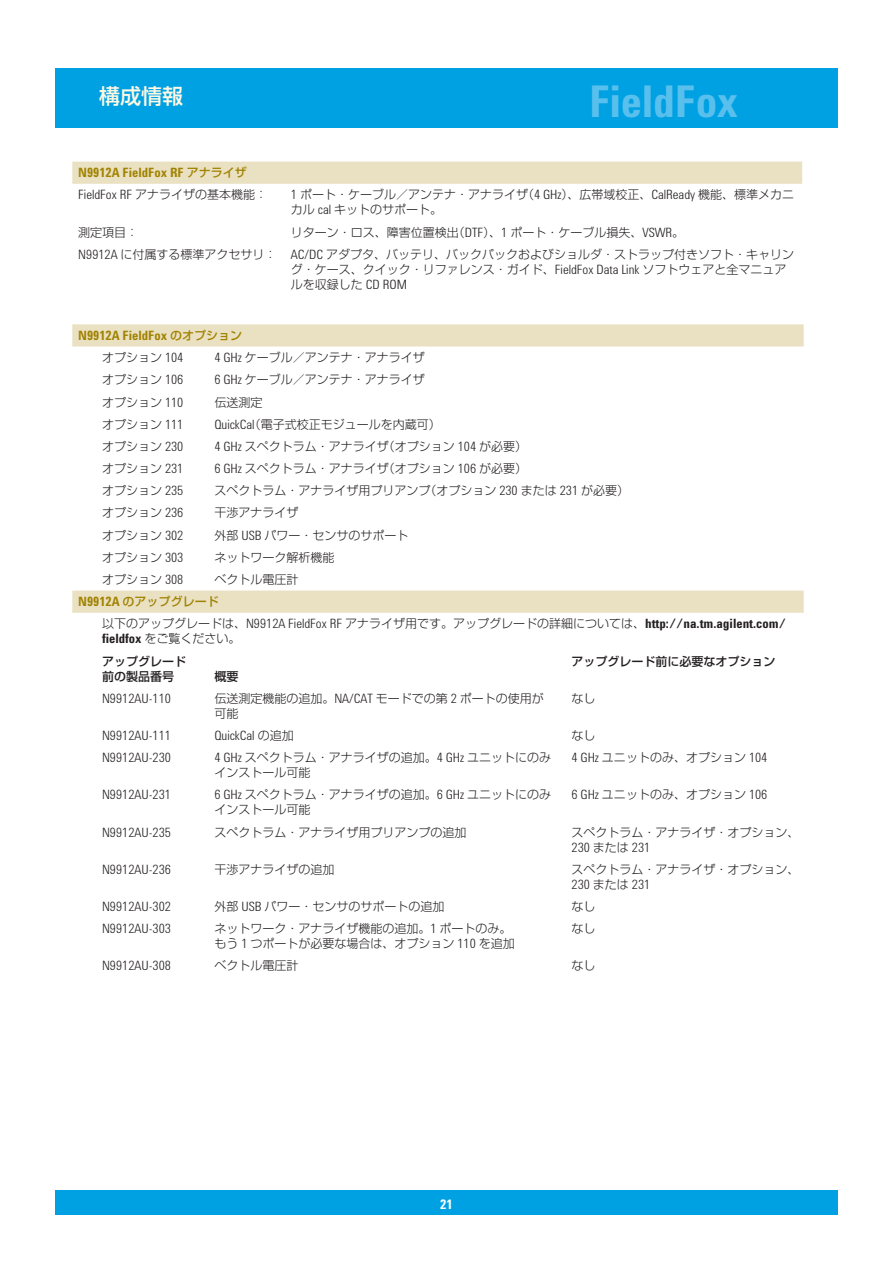
<style>
.page{position:relative;width:893px;height:1263px;background:#fff}
.page>*{position:absolute;margin:0;border:0;box-sizing:border-box;transform-origin:0 0}
.t1{font:700 45px "Agilent Cond";letter-spacing:-.005em;color:#59c0ed}
.t2{font:500 21px "Shin Go Pro";color:#fef8e4}
.t3{font:700 13.5px "Agilent Cond";color:#fff}
.t4{font:300 13.2px "Agilent Cond";color:#231f20}
.t5{font:700 13.2px "Agilent Cond";color:#a18302}
.t6{font:700 13.2px "Agilent Cond";color:#231f20}
.t7{font:300 12px/15px "Shin Go Pro";color:#231f20}
.t8{font:500 12px/15px "Shin Go Pro";color:#231f20}
.t9{font:500 12px/22.2px "Shin Go Pro";color:#a18302}
.s1{font-family:"Shin Go Pro";font-weight:500;font-size:12px}
.s2{font-family:"Agilent Cond";font-size:13.2px}
.s3{font-weight:300;color:#231f20}
.s4{font-family:"Agilent Cond";font-weight:700;font-size:13.2px}
.s5{font-family:"Shin Go Pro";font-weight:300;font-size:12px}
.s6{font-family:"Shin Go Pro";font-size:12px}
</style>
<div class="page">
<div style="left:55px;top:1191px;width:783px;height:24px;background:#00a1e3"></div>
<div style="left:55px;top:68px;width:783px;height:59px;background:#00a1e3"></div>
<div style="left:72px;top:162px;width:730px;height:22px;background:#eae1c2"></div>
<svg style="left:72px;top:324px;width:732px;height:289px"></svg>
<h2 class="t2" style="left:99px;top:79px;width:85px">構成情報</h2>
<h1 class="t1" style="left:589px;top:76px;width:150px">FieldFox</h1>
<p class="t5" style="left:78px;top:165px;width:170px">N9912A FieldFox RF <span class="s1">アナライザ</span></p>
<p class="t7" style="left:78px;top:186px;width:190px"><span class="s2">FieldFox RF</span> アナライザの基本機能：</p>
<p class="t7" style="left:291px;top:186px;width:505px"><span class="s2">1</span> ポート・ケーブル／アンテナ・アナライザ（<span class="s2">4 GHz</span>）、広帯域校正、<span class="s2">CalReady</span> 機能、標準メカニカル <span class="s2">cal</span> キットのサポート。</p>
<p class="t7" style="left:78px;top:223px;width:61px">測定項目：</p>
<p class="t7" style="left:78px;top:219px;width:717px;line-height:22.2px;text-indent:213px">リターン・ロス、障害位置検出（<span class="s2">DTF</span>）、<span class="s2">1</span> ポート・ケーブル損失、<span class="s2">VSWR</span>。<br><span class="s2">N9912A</span> に付属する標準アクセサリ： <span class="s2">AC/DC</span> アダプタ、バッテリ、バックパックおよびショルダ・ストラップ付きソフト・キャリン</p>
<p class="t7" style="left:291px;top:260px;width:497px">グ・ケース、クイック・リファレンス・ガイド、<span class="s2">FieldFox Data Link</span> ソフトウェアと全マニュアルを収録した <span class="s2">CD ROM</span></p>
<p class="t5" style="left:78px;top:328px;width:165px">N9912A FieldFox <span class="s1">のオプション</span></p>
<p class="t7" style="left:102px;top:349px;width:83px">オプション <span class="s2">104</span></p>
<p class="t7" style="left:214px;top:349px;width:212px"><span class="s2">4 GHz</span> ケーブル／アンテナ・アナライザ</p>
<p class="t7" style="left:102px;top:371px;width:83px">オプション <span class="s2">106</span></p>
<p class="t7" style="left:214px;top:371px;width:212px"><span class="s2">6 GHz</span> ケーブル／アンテナ・アナライザ</p>
<p class="t7" style="left:102px;top:393px;width:83px">オプション <span class="s2">110</span></p>
<p class="t7" style="left:214px;top:393px;width:49px">伝送測定</p>
<p class="t7" style="left:102px;top:415px;width:83px">オプション <span class="s2">111</span></p>
<p class="t7" style="left:214px;top:415px;width:228px"><span class="s2">QuickCa</span>（<span class="s2">l</span> 電子式校正モジュールを内蔵可）</p>
<p class="t7" style="left:102px;top:437px;width:83px">オプション <span class="s2">230</span></p>
<p class="t7" style="left:214px;top:437px;width:314px"><span class="s2">4 GHz</span> スペクトラム・アナライザ（オプション <span class="s2">104</span> が必要）</p>
<p class="t7" style="left:102px;top:460px;width:83px">オプション <span class="s2">231</span></p>
<p class="t7" style="left:214px;top:460px;width:314px"><span class="s2">6 GHz</span> スペクトラム・アナライザ（オプション <span class="s2">106</span> が必要）</p>
<p class="t7" style="left:102px;top:482px;width:83px">オプション <span class="s2">235</span></p>
<p class="t7" style="left:214px;top:482px;width:416px">スペクトラム・アナライザ用プリアンプ（オプション <span class="s2">230</span> または <span class="s2">231</span> が必要）</p>
<p class="t7" style="left:102px;top:504px;width:83px">オプション <span class="s2">236</span></p>
<p class="t7" style="left:214px;top:504px;width:85px">干渉アナライザ</p>
<p class="t7" style="left:102px;top:526px;width:83px">オプション <span class="s2">302</span></p>
<p class="t7" style="left:214px;top:526px;width:196px">外部 <span class="s2">USB</span> パワー・センサのサポート</p>
<p class="t7" style="left:102px;top:548px;width:83px">オプション <span class="s2">303</span></p>
<p class="t7" style="left:214px;top:548px;width:121px">ネットワーク解析機能</p>
<p class="t7" style="left:102px;top:570px;width:83px">オプション <span class="s2">308</span></p>
<p class="t9" style="left:78px;top:567px;width:222px;text-indent:136px"><span class="s3">ベクトル電圧計<br></span><span class="s4">N9912A</span> のアップグレード</p>
<p class="t7" style="left:102px;top:615px;width:685px">以下のアップグレードは、<span class="s2">N9912A FieldFox RF</span> アナライザ用です。アップグレードの詳細については、<span class="s4">http://na.tm.agilent.com/</span></p>
<p class="t6" style="left:102px;top:631px;width:140px">fieldfox <span class="s5">をご覧ください。</span></p>
<p class="t8" style="left:102px;top:652px;width:85px">アップグレード前の製品番号</p>
<p class="t8" style="left:572px;top:652px;width:205px">アップグレード前に必要なオプション</p>
<p class="t8" style="left:214px;top:667px;width:25px">概要</p>
<p class="t4" style="left:102px;top:691px;width:70px">N9912AU-110</p>
<p class="t7" style="left:214px;top:689px;width:331px">伝送測定機能の追加。<span class="s2">NA/CAT</span> モードでの第 <span class="s2">2</span> ポートの使用が可能</p>
<p class="t7" style="left:572px;top:689px;width:25px">なし</p>
<p class="t4" style="left:102px;top:728px;width:70px">N9912AU-111</p>
<p class="t4" style="left:214px;top:728px;width:81px">QuickCal <span class="s6">の追加</span></p>
<p class="t7" style="left:572px;top:726px;width:25px">なし</p>
<p class="t4" style="left:102px;top:750px;width:70px">N9912AU-230</p>
<p class="t7" style="left:214px;top:749px;width:338px"><span class="s2">4 GHz</span> スペクトラム・アナライザの追加。<span class="s2">4 GHz</span> ユニットにのみインストール可能</p>
<p class="t7" style="left:572px;top:749px;width:197px"><span class="s2">4 GHz</span> ユニットのみ、オプション <span class="s2">104</span></p>
<p class="t4" style="left:102px;top:787px;width:70px">N9912AU-231</p>
<p class="t7" style="left:214px;top:786px;width:338px"><span class="s2">6 GHz</span> スペクトラム・アナライザの追加。<span class="s2">6 GHz</span> ユニットにのみインストール可能</p>
<p class="t7" style="left:572px;top:786px;width:197px"><span class="s2">6 GHz</span> ユニットのみ、オプション <span class="s2">106</span></p>
<p class="t4" style="left:102px;top:824px;width:70px">N9912AU-235</p>
<p class="t7" style="left:214px;top:823px;width:253px">スペクトラム・アナライザ用プリアンプの追加</p>
<p class="t7" style="left:572px;top:823px;width:229px">スペクトラム・アナライザ・オプション、</p>
<p class="t4" style="left:572px;top:839px;width:80px">230 <span class="s6">または</span> 231</p>
<p class="t4" style="left:102px;top:862px;width:70px">N9912AU-236</p>
<p class="t7" style="left:214px;top:860px;width:121px">干渉アナライザの追加</p>
<p class="t7" style="left:572px;top:860px;width:229px">スペクトラム・アナライザ・オプション、</p>
<p class="t4" style="left:572px;top:877px;width:80px">230 <span class="s6">または</span> 231</p>
<p class="t4" style="left:102px;top:899px;width:70px">N9912AU-302</p>
<p class="t7" style="left:214px;top:897px;width:232px">外部 <span class="s2">USB</span> パワー・センサのサポートの追加</p>
<p class="t7" style="left:572px;top:897px;width:25px">なし</p>
<p class="t4" style="left:102px;top:921px;width:70px">N9912AU-303</p>
<p class="t7" style="left:214px;top:919px;width:302px">ネットワーク・アナライザ機能の追加。<span class="s2">1</span> ポートのみ。もう <span class="s2">1</span> つポートが必要な場合は、オプション <span class="s2">110</span> を追加</p>
<p class="t7" style="left:572px;top:919px;width:25px">なし</p>
<p class="t4" style="left:102px;top:958px;width:70px">N9912AU-308</p>
<p class="t7" style="left:214px;top:957px;width:85px">ベクトル電圧計</p>
<p class="t7" style="left:572px;top:957px;width:25px">なし</p>
<p class="t3" style="left:440px;top:1197px;width:14px">21</p>
</div>
